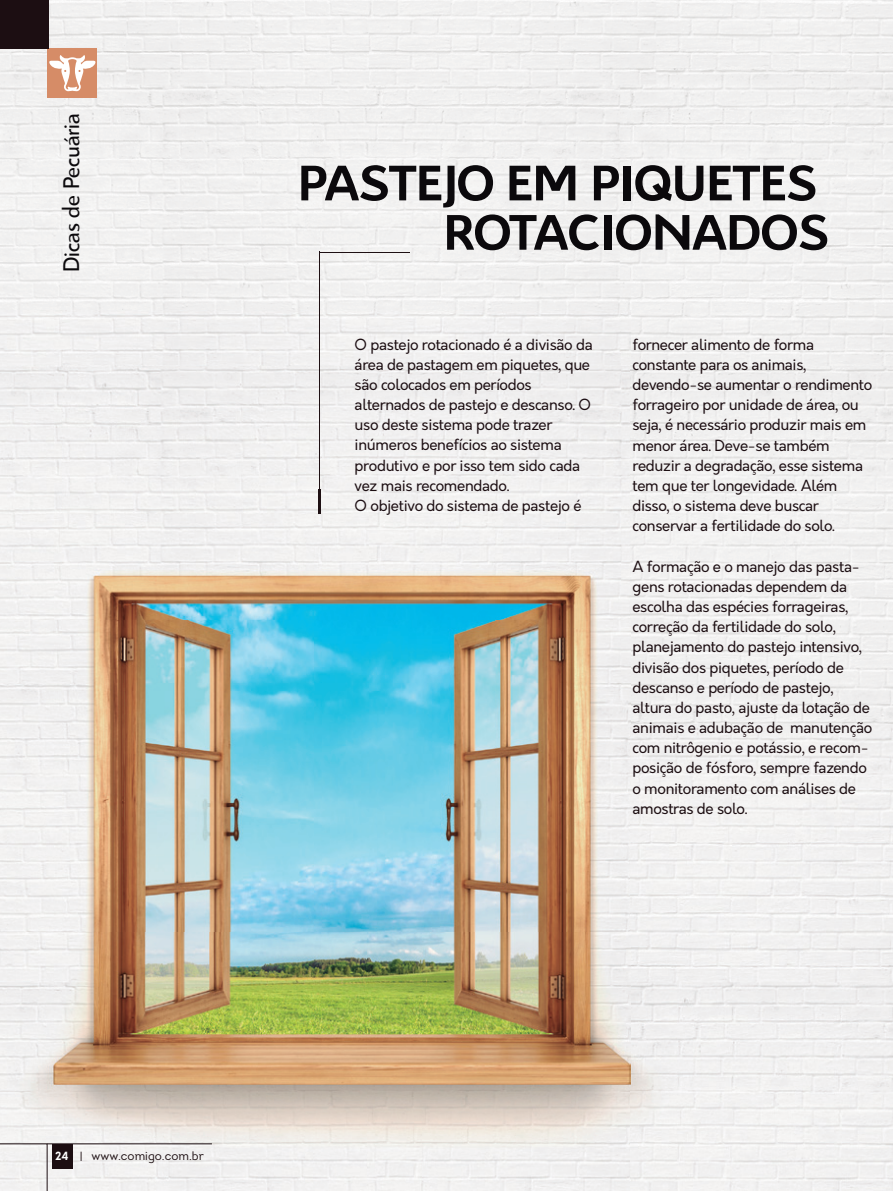
<style>
.page{position:relative;width:893px;height:1191px;background:#fff}
.page>*{position:absolute;margin:0;border:0;box-sizing:border-box;transform-origin:0 0}
.t1{font:700 54px/49.3px "Citroen";color:#0b090c;text-align:right}
.t2{font:24.6px "Citroen";color:#0b090c}
.t3{font:15px/20.2px "Orkney";letter-spacing:-.02em;color:#1c0e12}
.t4{font:11.85px "Intro";color:#1d0f12}
.s1{font-family:"Intro Bold Alt";color:#fff}
</style>
<div class="page">
<img style="left:0;top:0;width:893px;height:1191px">
<div style="left:48px;top:48px;width:49px;height:50px;background:#d68c67"></div>
<div style="left:0;top:0;width:48px;height:48px;background:#1c0e12"></div>
<div style="left:52px;top:1143px;width:21px;height:25px;background:#1c0e12"></div>
<svg style="left:0;top:1143px;width:48px;height:48px"></svg>
<hr style="left:47px;top:1143px;width:165px;height:1px;background:#1c0e12">
<svg style="left:49px;top:55px;width:47px;height:36px"></svg>
<hr style="left:319px;top:252px;width:1px;height:262px;background:#1e1013">
<hr style="left:318px;top:489px;width:3px;height:25px;background:#1e1013">
<hr style="left:319px;top:252px;width:91px;height:1px;background:#1e1013">
<h2 class="t2" style="left:55px;top:272px;width:160px;rotate:-90deg">Dicas de Pecuária</h2>
<h1 class="t1" style="left:298px;top:155px;width:532px">PASTEJO EM PIQUETES<br>ROTACIONADOS</h1>
<p class="t3" style="left:355px;top:334px;width:240px">O pastejo rotacionado é a divisão da área de pastagem em piquetes, que são colocados em períodos alternados de pastejo e descanso. O uso deste sistema pode trazer inúmeros benefícios ao sistema produtivo e por isso tem sido cada vez mais recomendado.<br>O objetivo do sistema de pastejo é</p>
<p class="t3" style="left:632px;top:334px;width:241px">fornecer alimento de forma constante para os animais, devendo-se aumentar o rendimento forrageiro por unidade de área, ou seja, é necessário produzir mais em menor área. Deve-se também reduzir a degradação, esse sistema tem que ter longevidade. Além disso, o sistema deve buscar conservar a fertilidade do solo.</p>
<p class="t3" style="left:632px;top:556px;width:241px">A formação e o manejo das pasta&shy;gens rotacionadas dependem da escolha das espécies forrageiras, correção da fertilidade do solo, planejamento do pastejo intensivo, divisão dos piquetes, período de descanso e período de pastejo, altura do pasto, ajuste da lotação de animais e adubação de manutenção com nitrôgenio e potássio, e recom&shy;posição de fósforo, sempre fazendo o monitoramento com análises de amostras de solo.</p>
<p class="t4" style="left:55px;top:1148px;width:150px"><span class="s1">24</span> | www.comigo.com.br</p>
</div>
